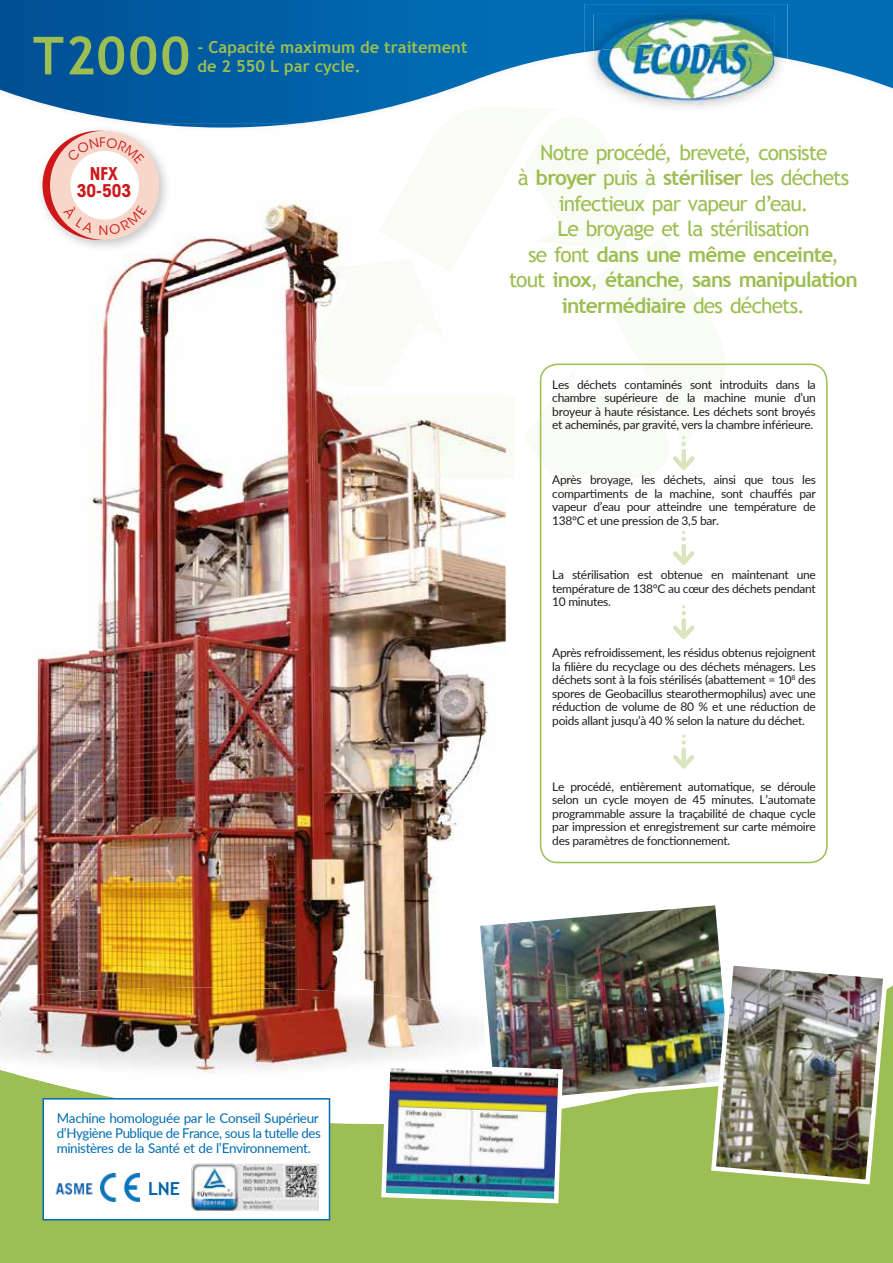
<style>
.page{position:relative;width:893px;height:1263px;background:#fff}
.page>*{position:absolute;margin:0;border:0;box-sizing:border-box;transform-origin:0 0}
.t1{font:700 52.5px "Trebuchet MS";letter-spacing:.045em;color:#9cbe52;scale:.96 1}
.t2{font:21px/25.5px "Trebuchet MS";letter-spacing:-.045em;color:#9cbe52;text-align:center}
.t3{font:700 18px "Trebuchet MS";color:#0063ac}
.t4{font:700 condensed 17.4px/17.1px "ITC Avant Garde Std";color:#cd1719;text-align:center}
.t5{font:700 16.5px/19.8px "Trebuchet MS";color:#9cbe52}
.t6{font:13.5px/15px "Lato";letter-spacing:-.03em;color:#006cb3}
.t7{font:12px/13.5px "Lato";letter-spacing:-.025em;color:#1d1d1b;text-align:justify}
.s1{font-weight:700}
</style>
<div class="page">
<svg style="left:0;top:0;width:893px;height:124px"></svg>
<div style="left:0;top:985px;width:893px;height:278px;background:#9cbe52"></div>
<img style="left:0;top:659px;width:38px;height:328px">
<img style="left:143px;top:201px;width:207px;height:786px">
<img style="left:38px;top:253px;width:105px;height:734px">
<img style="left:403px;top:506px;width:103px;height:481px">
<img style="left:350px;top:506px;width:53px;height:481px">
<img style="left:172px;top:124px;width:121px;height:4px">
<img style="left:72px;top:1074px;width:307px;height:15px">
<img style="left:0;top:1074px;width:72px;height:15px">
<img style="left:0;top:987px;width:473px;height:87px">
<img style="left:41px;top:130px;width:131px;height:122px">
<svg style="left:154px;top:124px;width:18px;height:2px"></svg>
<svg style="left:42px;top:131px;width:114px;height:109px"></svg>
<div style="left:50px;top:131px;width:109px;height:109px;background:#f6d7ca;border-radius:50%"></div>
<div style="left:70px;top:151px;width:69px;height:69px;background:#fff;border-radius:50%"></div>
<img style="left:473px;top:898px;width:247px;height:210px">
<div style="left:540px;top:364px;width:287px;height:499px;border:2px solid #9cbe52;border-radius:17px"></div>
<svg style="left:42px;top:1098px;width:288px;height:122px"></svg>
<img style="left:709px;top:958px;width:181px;height:229px">
<img style="left:584px;top:59px;width:203px;height:54px">
<img style="left:584px;top:4px;width:203px;height:55px">
<img style="left:593px;top:56px;width:181px;height:49px">
<img style="left:593px;top:14px;width:181px;height:42px">
<img style="left:379px;top:1061px;width:186px;height:145px">
<img style="left:50px;top:1166px;width:46px;height:43px">
<img style="left:101px;top:1174px;width:39px;height:27px">
<img style="left:192px;top:1163px;width:127px;height:47px">
<svg style="left:314px;top:106px;width:417px;height:400px"></svg>
<svg style="left:673px;top:547px;width:22px;height:18px"></svg>
<svg style="left:681px;top:531px;width:5px;height:10px"></svg>
<svg style="left:673px;top:621px;width:22px;height:18px"></svg>
<svg style="left:681px;top:605px;width:5px;height:10px"></svg>
<div style="left:681px;top:749px;width:5px;height:17px;background:#dae5be"></div>
<svg style="left:673px;top:751px;width:22px;height:18px"></svg>
<svg style="left:681px;top:734px;width:5px;height:11px"></svg>
<svg style="left:67px;top:137px;width:78px;height:26px"></svg>
<svg style="left:63px;top:204px;width:30px;height:29px"></svg>
<svg style="left:100px;top:205px;width:47px;height:30px"></svg>
<h1 class="t1" style="left:33px;top:23px;width:165px">T2000</h1>
<h3 class="t5" style="left:197px;top:37px;width:272px">- Capacité maximum de traitement de 2 550 L par cycle.</h3>
<h3 class="t4" style="left:77px;top:165px;width:56px">NFX<br>30-503</h3>
<h2 class="t2" style="left:509px;top:140px;width:350px">Notre procédé, breveté, consiste<br>à <span class="s1">broyer</span> puis à <span class="s1">stériliser</span> les déchets infectieux par vapeur d’eau.<br>Le broyage et la stérilisation<br>se font <span class="s1">dans une même enceinte</span>, tout <span class="s1">inox</span>, <span class="s1">étanche</span>, <span class="s1">sans manipulation intermédiaire</span> des déchets.</h2>
<p class="t7" style="left:552px;top:377px;width:265px">Les déchets contaminés sont introduits dans la chambre supérieure de la machine munie d’un broyeur à haute résistance. Les déchets sont broyés et acheminés, par gravité, vers la chambre inférieure.</p>
<p class="t7" style="left:552px;top:472px;width:265px">Après broyage, les déchets, ainsi que tous les compartiments de la machine, sont chauffés par vapeur d’eau pour atteindre une température de 138°C et une pression de 3,5 bar.</p>
<p class="t7" style="left:552px;top:568px;width:265px">La stérilisation est obtenue en maintenant une température de 138°C au cœur des déchets pendant 10 minutes.</p>
<p class="t7" style="left:552px;top:646px;width:265px">Après refroidissement, les résidus obtenus rejoignent la filière du recyclage ou des déchets ménagers. Les déchets sont à la fois stérilisés (abattement = 10<sup>8</sup> des spores de Geobacillus stearothermophilus) avec une réduction de volume de 80 % et une réduction de poids allant jusqu’à 40 % selon la nature du déchet.</p>
<p class="t7" style="left:552px;top:779px;width:265px">Le procédé, entièrement automatique, se déroule selon un cycle moyen de 45 minutes. L’automate programmable assure la traçabilité de chaque cycle par impression et enregistrement sur carte mémoire des paramètres de fonctionnement.</p>
<p class="t6" style="left:57px;top:1110px;width:266px">Machine homologuée par le Conseil Supérieur d’Hygiène Publique de France, sous la tutelle des ministères de la Santé et de l’Environnement.</p>
<h3 class="t3" style="left:148px;top:1177px;width:34px">LNE</h3>
</div>
